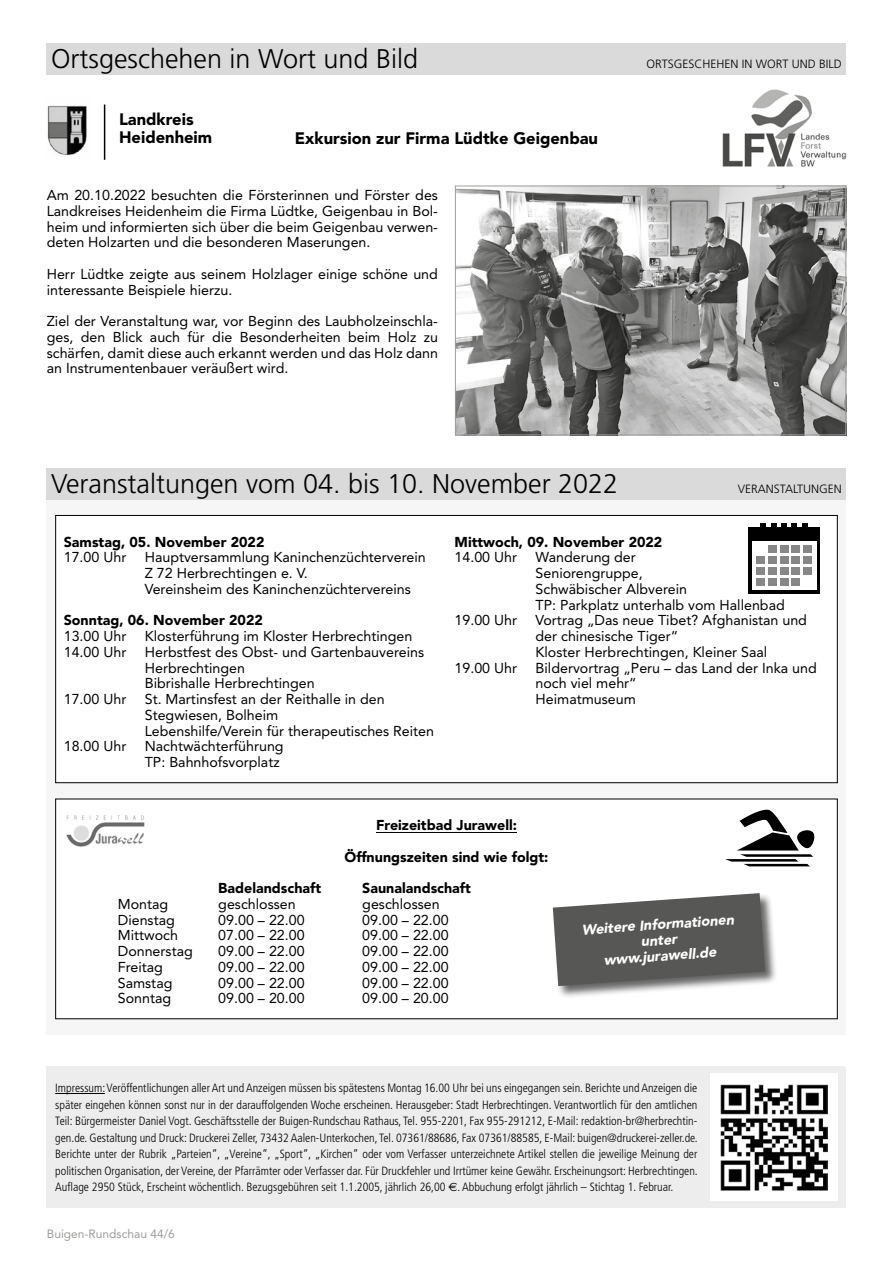
<style>
.page{position:relative;width:893px;height:1263px;background:#fff}
.page>*{position:absolute;margin:0;border:0;box-sizing:border-box;transform-origin:0 0}
.t1{font:300 27px "Frutiger";color:#000}
.t2{font:900 16.5px/18px "Avenir";color:#000}
.t3{font:14.25px/15.8px "Avenir";color:#000}
.t4{font:900 14.25px "Avenir";color:#000}
.t5{font:italic 900 14.25px/15.8px "Avenir";color:#fff;text-align:center}
.t6{font:300 condensed 12px/16.5px "Frutiger";color:#000;text-align:justify}
.t7{font:300 12px "Frutiger";color:#000}
.t8{font:12px "Avenir";color:#9d9d9c}
.s1{font-family:"Euro Sans";font-weight:400;font-stretch:normal}
</style>
<div class="page">
<div style="left:47px;top:43px;width:799px;height:32px;background:#dadada"></div>
<img style="left:457px;top:188px;width:387px;height:245px">
<div style="left:455px;top:186px;width:391px;height:249px;border:1px solid #9d9d9c"></div>
<img style="left:47px;top:105px;width:40px;height:51px">
<hr style="left:104px;top:105px;width:1px;height:55px;background:#000">
<img style="left:723px;top:90px;width:123px;height:76px">
<div style="left:47px;top:500px;width:799px;height:535px;background:#f6f6f6"></div>
<div style="left:47px;top:468px;width:799px;height:32px;background:#dadada"></div>
<div style="left:56px;top:515px;width:781px;height:268px;background:#fff"></div>
<div style="left:748px;top:527px;width:72px;height:67px;background:#000"></div>
<div style="left:752px;top:541px;width:64px;height:48px;background:#fff"></div>
<div style="left:768px;top:545px;width:9px;height:8px;background:#878787"></div>
<div style="left:779px;top:545px;width:9px;height:8px;background:#878787"></div>
<div style="left:791px;top:545px;width:9px;height:8px;background:#878787"></div>
<div style="left:803px;top:545px;width:9px;height:8px;background:#878787"></div>
<div style="left:756px;top:556px;width:9px;height:8px;background:#878787"></div>
<div style="left:768px;top:556px;width:9px;height:8px;background:#878787"></div>
<div style="left:779px;top:556px;width:9px;height:8px;background:#878787"></div>
<div style="left:791px;top:556px;width:9px;height:8px;background:#878787"></div>
<div style="left:803px;top:556px;width:9px;height:8px;background:#878787"></div>
<div style="left:756px;top:567px;width:9px;height:8px;background:#878787"></div>
<div style="left:768px;top:567px;width:9px;height:8px;background:#878787"></div>
<div style="left:779px;top:567px;width:9px;height:8px;background:#878787"></div>
<div style="left:791px;top:567px;width:9px;height:8px;background:#878787"></div>
<div style="left:803px;top:567px;width:9px;height:8px;background:#878787"></div>
<div style="left:756px;top:578px;width:9px;height:8px;background:#878787"></div>
<div style="left:768px;top:578px;width:9px;height:8px;background:#878787"></div>
<div style="left:779px;top:578px;width:9px;height:8px;background:#878787"></div>
<div style="left:791px;top:578px;width:9px;height:8px;background:#878787"></div>
<div style="left:760px;top:523px;width:6px;height:8px;background:#000"></div>
<div style="left:771px;top:523px;width:6px;height:8px;background:#000"></div>
<div style="left:781px;top:523px;width:6px;height:8px;background:#000"></div>
<div style="left:802px;top:523px;width:6px;height:8px;background:#000"></div>
<div style="left:791px;top:523px;width:6px;height:8px;background:#000"></div>
<div style="left:56px;top:799px;width:781px;height:220px;background:#fff"></div>
<hr style="left:376px;top:832px;width:141px;height:1px;background:#000">
<img style="left:66px;top:815px;width:79px;height:32px">
<svg style="left:725px;top:810px;width:90px;height:56px"></svg>
<div style="left:552px;top:892px;width:226px;height:107px;background:#000;opacity:.6"></div>
<svg style="left:553px;top:893px;width:212px;height:93px;background:#6b6b6b"></svg>
<div style="left:47px;top:1066px;width:799px;height:142px;background:#ededed"></div>
<hr style="left:55px;top:1093px;width:50px;height:1px;background:#000">
<div style="left:710px;top:1073px;width:128px;height:128px;background:#fff"></div>
<img style="left:721px;top:1084px;width:106px;height:106px">
<h1 class="t1" style="left:51px;top:44px;width:369px">Ortsgeschehen in Wort und Bild</h1>
<p class="t7" style="left:646px;top:57px;width:197px">ORTSGESCHEHEN IN WORT UND BILD</p>
<p class="t2" style="left:119px;top:110px;width:95px">Landkreis<br>Heidenheim</p>
<p class="t2" style="left:295px;top:129px;width:305px">Exkursion zur Firma Lüdtke Geigenbau</p>
<p class="t3" style="left:47px;top:187px;width:393px;text-align:justify">Am 20.10.2022 besuchten die Försterinnen und Förster des Landkreises Heidenheim die Firma Lüdtke, Geigenbau in Bol&shy;heim und informierten sich über die beim Geigenbau verwen&shy;deten Holzarten und die besonderen Maserungen.</p>
<p class="t3" style="left:47px;top:266px;width:393px">Herr Lüdtke zeigte aus seinem Holzlager einige schöne und interessante Beispiele hierzu.</p>
<p class="t3" style="left:47px;top:313px;width:393px;text-align:justify">Ziel der Veranstaltung war, vor Beginn des Laubholzeinschla&shy;ges, den Blick auch für die Besonderheiten beim Holz zu schärfen, damit diese auch erkannt werden und das Holz dann an Instrumentenbauer veräußert wird.</p>
<h1 class="t1" style="left:51px;top:469px;width:569px">Veranstaltungen vom 04. bis 10. November 2022</h1>
<p class="t7" style="left:738px;top:482px;width:106px">VERANSTALTUNGEN</p>
<p class="t4" style="left:64px;top:533px;width:202px">Samstag, 05. November 2022</p>
<p class="t3" style="left:64px;top:549px;width:64px">17.00 Uhr</p>
<p class="t3" style="left:145px;top:549px;width:282px">Hauptversammlung Kaninchenzüchterverein<br>Z 72 Herbrechtingen e. V.<br>Vereinsheim des Kaninchenzüchtervereins</p>
<p class="t4" style="left:64px;top:612px;width:201px">Sonntag, 06. November 2022</p>
<p class="t3" style="left:64px;top:628px;width:64px">13.00 Uhr</p>
<p class="t3" style="left:145px;top:628px;width:269px">Klosterführung im Kloster Herbrechtingen</p>
<p class="t3" style="left:64px;top:644px;width:64px">14.00 Uhr</p>
<p class="t3" style="left:145px;top:644px;width:281px">Herbstfest des Obst- und Gartenbauvereins<br>Herbrechtingen<br>Bibrishalle Herbrechtingen</p>
<p class="t3" style="left:64px;top:691px;width:64px">17.00 Uhr</p>
<p class="t3" style="left:145px;top:691px;width:291px">St. Martinsfest an der Reithalle in den<br>Stegwiesen, Bolheim<br>Lebenshilfe/Verein für therapeutisches Reiten</p>
<p class="t3" style="left:64px;top:738px;width:64px">18.00 Uhr</p>
<p class="t3" style="left:145px;top:738px;width:140px">Nachtwächterführung<br>TP: Bahnhofsvorplatz</p>
<p class="t4" style="left:455px;top:533px;width:209px">Mittwoch, 09. November 2022</p>
<p class="t3" style="left:455px;top:549px;width:64px">14.00 Uhr</p>
<p class="t3" style="left:536px;top:549px;width:251px">Wanderung der<br>Seniorengruppe,<br>Schwäbischer Albverein<br>TP: Parkplatz unterhalb vom Hallenbad</p>
<p class="t3" style="left:455px;top:612px;width:64px">19.00 Uhr</p>
<p class="t3" style="left:536px;top:612px;width:273px">Vortrag „Das neue Tibet? Afghanistan und der chinesische Tiger“<br>Kloster Herbrechtingen, Kleiner Saal</p>
<p class="t3" style="left:455px;top:660px;width:64px">19.00 Uhr</p>
<p class="t3" style="left:536px;top:660px;width:283px">Bildervortrag „Peru – das Land der Inka und noch viel mehr“<br>Heimatmuseum</p>
<p class="t4" style="left:376px;top:816px;width:142px">Freizeitbad Jurawell:</p>
<p class="t4" style="left:344px;top:848px;width:205px">Öffnungszeiten sind wie folgt:</p>
<p class="t4" style="left:218px;top:879px;width:104px">Badelandschaft</p>
<p class="t4" style="left:362px;top:879px;width:110px">Saunalandschaft</p>
<p class="t3" style="left:118px;top:896px;width:52px">Montag</p>
<p class="t3" style="left:218px;top:896px;width:79px">geschlossen</p>
<p class="t3" style="left:362px;top:896px;width:79px">geschlossen</p>
<p class="t3" style="left:118px;top:912px;width:59px">Dienstag</p>
<p class="t3" style="left:218px;top:912px;width:88px">09.00 – 22.00</p>
<p class="t3" style="left:362px;top:912px;width:88px">09.00 – 22.00</p>
<p class="t3" style="left:118px;top:927px;width:62px">Mittwoch</p>
<p class="t3" style="left:218px;top:927px;width:88px">07.00 – 22.00</p>
<p class="t3" style="left:362px;top:927px;width:88px">09.00 – 22.00</p>
<p class="t3" style="left:118px;top:943px;width:76px">Donnerstag</p>
<p class="t3" style="left:218px;top:943px;width:88px">09.00 – 22.00</p>
<p class="t3" style="left:362px;top:943px;width:88px">09.00 – 22.00</p>
<p class="t3" style="left:118px;top:959px;width:47px">Freitag</p>
<p class="t3" style="left:218px;top:959px;width:88px">09.00 – 22.00</p>
<p class="t3" style="left:362px;top:959px;width:88px">09.00 – 22.00</p>
<p class="t3" style="left:118px;top:975px;width:56px">Samstag</p>
<p class="t3" style="left:218px;top:975px;width:88px">09.00 – 22.00</p>
<p class="t3" style="left:362px;top:975px;width:88px">09.00 – 22.00</p>
<p class="t3" style="left:118px;top:990px;width:55px">Sonntag</p>
<p class="t3" style="left:218px;top:990px;width:88px">09.00 – 20.00</p>
<p class="t3" style="left:362px;top:990px;width:88px">09.00 – 20.00</p>
<p class="t5" style="left:581px;top:922px;width:154px;rotate:-4deg">Weitere Informationen unter www.jurawell.de</p>
<p class="t6" style="left:55px;top:1080px;width:644px">Impressum: Veröffentlichungen aller Art und Anzeigen müssen bis spätestens Montag 16.00 Uhr bei uns eingegangen sein. Berichte und Anzeigen die später eingehen können sonst nur in der darauffolgenden Woche erscheinen. Herausgeber: Stadt Herbrechtingen. Verantwortlich für den amtlichen Teil: Bürgermeister Daniel Vogt. Geschäftsstelle der Buigen-Rundschau Rathaus, Tel. 955-2201, Fax 955-291212, E-Mail: redaktion-br@herbrechtin&shy;gen.de. Gestaltung und Druck: Druckerei Zeller, 73432 Aalen-Unterkochen, Tel. 07361/88686, Fax 07361/88585, E-Mail: buigen@druckerei-zeller.de.<br>Berichte unter der Rubrik „Parteien“, „Vereine“, „Sport“, „Kirchen“ oder vom Verfasser unterzeichnete Artikel stellen die jeweilige Meinung der politischen Organisation, der Vereine, der Pfarrämter oder Verfasser dar. Für Druckfehler und Irrtümer keine Gewähr. Erscheinungsort: Herbrechtingen.<br>Auflage 2950 Stück, Erscheint wöchentlich. Bezugsgebühren seit 1.1.2005, jährlich 26,00 <span class="s1">€</span>. Abbuchung erfolgt jährlich – Stichtag 1. Februar.</p>
<p class="t8" style="left:47px;top:1227px;width:130px">Buigen-Rundschau 44/6</p>
</div>
